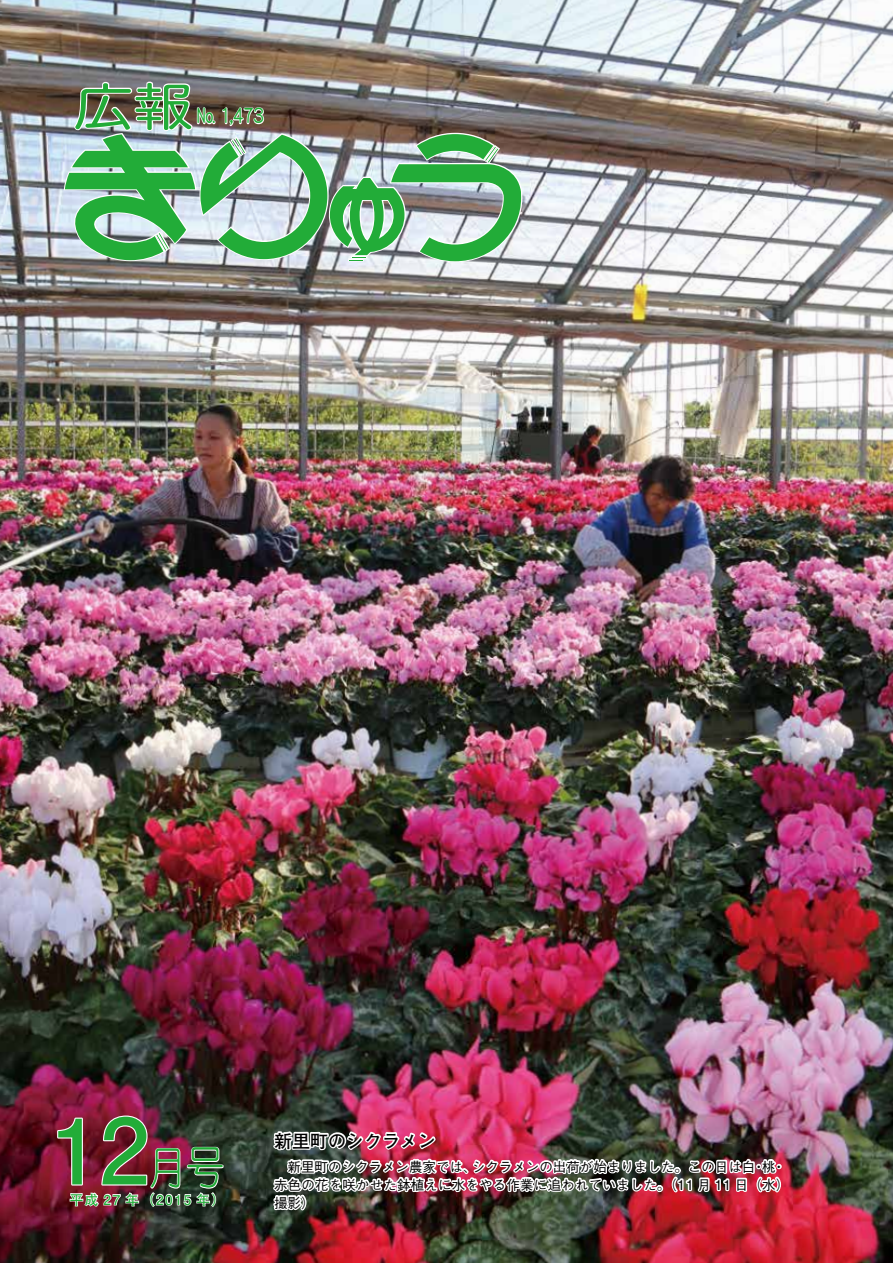
<style>
.page{position:relative;width:893px;height:1263px;background:#fff}
.page>*{position:absolute;margin:0;border:0;box-sizing:border-box;transform-origin:0 0}
.t1{font:700 90px "Futo Go B101 Pro";color:#22ac38}
.t2{font:300 45px "Jun 101 Pro";color:#22ac38;scale:.86 1}
.t3{font:20.7px "DF Maru Gothic Bd WING RKSJ H";color:#22ac38;scale:.87 1}
.t4{font:700 18px "Futo Go B101 Pro";color:#000}
.t5{font:500 13.5px/18px "Gothic BBB Pro";color:#000}
.t6{font:700 13.5px "Futo Go B101 Pro";letter-spacing:.13em;color:#22ac38}
</style>
<div class="page">
<img style="left:0;top:0;width:893px;height:1263px">
<img style="left:56px;top:1114px;width:168px;height:94px">
<img style="left:269px;top:1077px;width:514px;height:156px">
<img style="left:62px;top:0;width:462px;height:263px">
<h3 class="t3" style="left:197px;top:106px;width:78px">No 1,473</h3>
<h1 class="t1" style="left:49px;top:1078px;width:102px">12</h1>
<p class="t6" style="left:70px;top:1189px;width:157px">平成 27 年（2015 年(</p>
<h2 class="t2" style="left:147px;top:1132px;width:91px">月号</h2>
<h3 class="t4" style="left:274px;top:1126px;width:164px">新里町のシクラメン</h3>
<p class="t5" style="left:274px;top:1156px;width:517px">　新里町のシクラメン農家では、<br>赤色の花を咲かせた鉢植えに水をやる作業に追われていました。（11 月 11 日（水(撮影(</p>
<p class="t5" style="left:472px;top:1156px;width:285px">シクラメンの出荷が始まりました。この日は白</p>
<p class="t5" style="left:762px;top:1156px;width:15px">桃</p>
<p class="t5" style="left:752px;top:1156px;width:15px">・</p>
<p class="t5" style="left:772px;top:1156px;width:15px">・</p>
</div>
